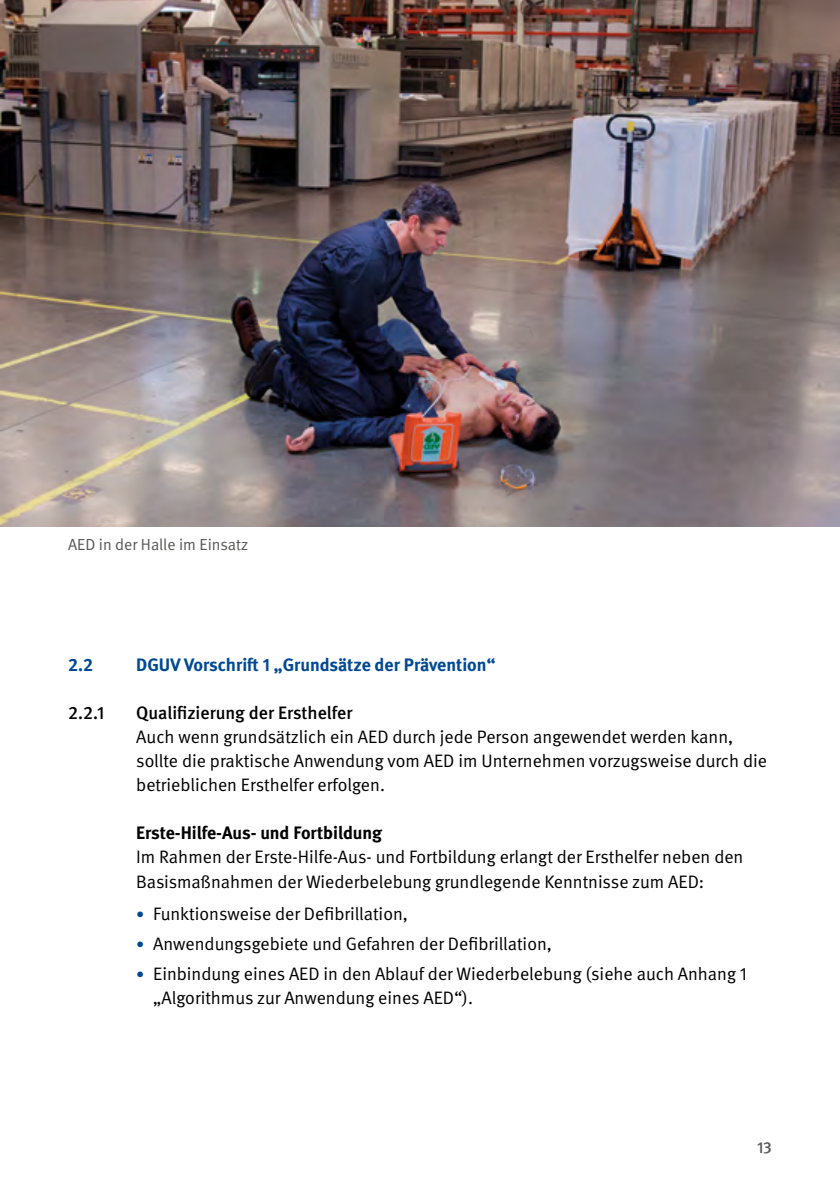
<style>
.page{position:relative;width:840px;height:1191px;background:#fff}
.page>*{position:absolute;margin:0;border:0;box-sizing:border-box;transform-origin:0 0}
.FT{font:18px/24px "DGUV Meta";color:#000}
.t1{font:700 18px "DGUV Meta";color:#004994}
.t2{font:500 18px "DGUV Meta";color:#000}
.t3{font:16px "DGUV Meta";color:#575756}
.t4{font:500 16px "DGUV Meta";color:#575756}
.s1{font-weight:700}
.s2{font-size:16px;color:#004994}
</style>
<div class="page">
<img style="left:0;top:0;width:839px;height:526px">
<p class="t3" style="left:68px;top:535px;width:182px">AED in der Halle im Einsatz</p>
<h2 class="t1" style="left:68px;top:653px;width:27px">2.2</h2>
<h2 class="t1" style="left:136px;top:653px;width:360px">DGUV Vorschrift 1 „Grundsätze der Prävention“</h2>
<h3 class="t2" style="left:68px;top:702px;width:38px">2.2.1</h3>
<h3 class="t2" style="left:136px;top:702px;width:218px">Qualifizierung der Ersthelfer</h3>
<p class="FT" style="left:136px;top:725px;width:632px">Auch wenn grundsätzlich ein AED durch jede Person angewendet werden kann, sollte die praktische Anwendung vom AED im Unternehmen vorzugsweise durch die betrieblichen Ersthelfer erfolgen.</p>
<p class="FT" style="left:136px;top:821px;width:608px"><span class="s1">Erste-Hilfe-Aus- und Fortbildung<br></span>Im Rahmen der Erste-Hilfe-Aus- und Fortbildung erlangt der Ersthelfer neben den<br>Basismaßnahmen der Wiederbelebung grundlegende Kenntnisse zum AED:</p>
<p class="FT" style="left:136px;top:902px;width:273px"><span class="s2">•</span> Funktionsweise der Defibrillation,</p>
<p class="FT" style="left:136px;top:932px;width:417px"><span class="s2">•</span> Anwendungsgebiete und Gefahren der Defibrillation,</p>
<p class="FT" style="left:153px;top:962px;width:594px;text-indent:-17px"><span class="s2">•</span> Einbindung eines AED in den Ablauf der Wiederbelebung (siehe auch Anhang 1 „Algorithmus zur Anwendung eines AED“).</p>
<p class="t4" style="left:756px;top:1137px;width:16px">13</p>
</div>
